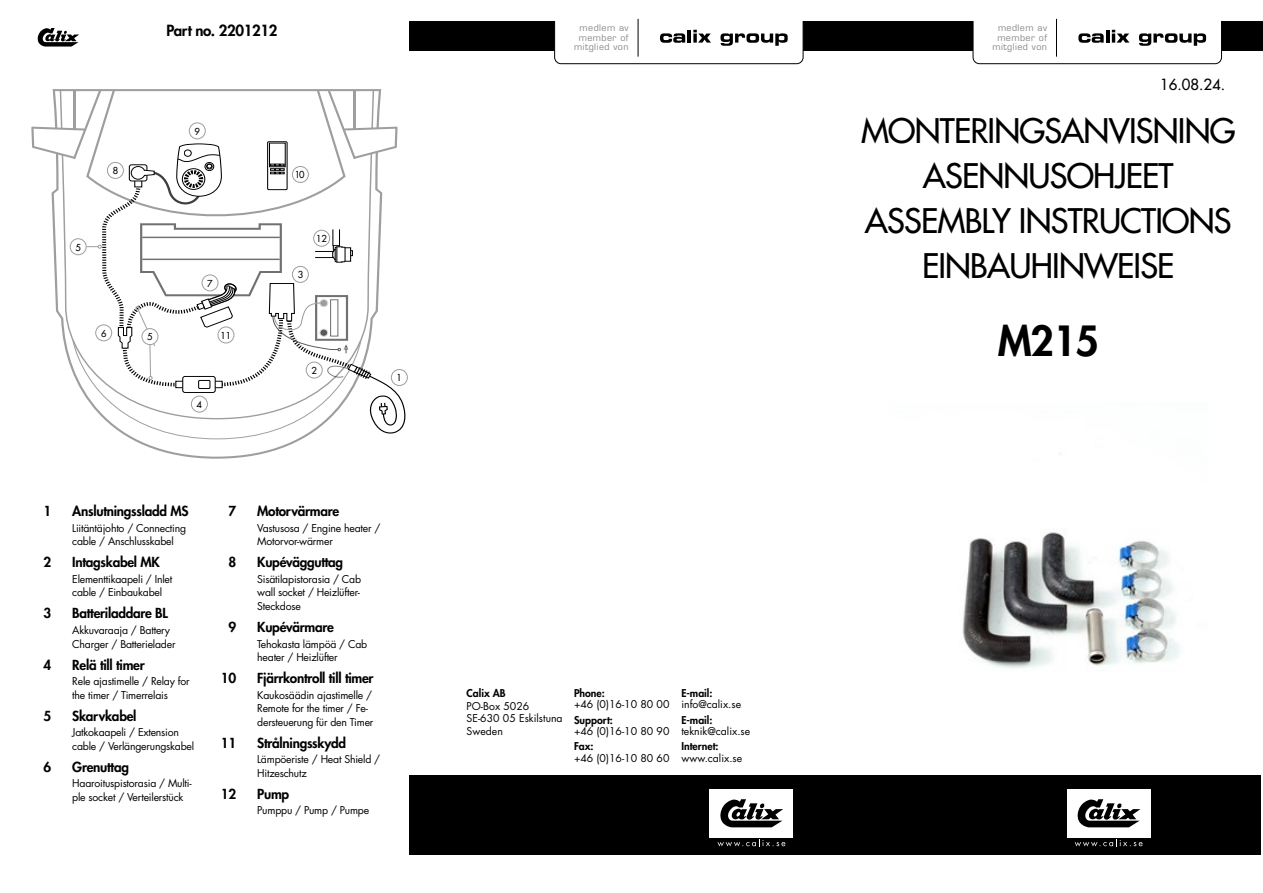
<style>
.page{position:relative;width:1263px;height:893px;background:#fff}
.page>*{position:absolute;margin:0;border:0;box-sizing:border-box;transform-origin:0 0}
.t1{font:800 40.5px "Futura Std";color:#000}
.t2{font:500 33px/45px "Futura Std";letter-spacing:-.025em;color:#000;text-align:center}
.t3{font:800 15px "Futura Std";letter-spacing:-.025em;color:#000}
.t4{font:500 15px "Futura Std";color:#000}
.t5{font:800 13.5px "Futura Std";letter-spacing:-.02em;color:#000}
.t6{font:10.5px/13.5px "Futura Std";letter-spacing:-.02em;color:#000}
.t7{font:10.5px/12.6px "Futura Std";color:#000}
.t8{font:800 10.5px "Futura Std";color:#000}
.t9{font:500 9.3px "Futura Std";color:#000}
.t10{font:8.85px/9.4px "Eurostile";letter-spacing:.05em;color:#87888a;text-align:right}
</style>
<div class="page">
<div style="left:410px;top:775px;width:851px;height:80px;background:#000"></div>
<div style="left:710px;top:789px;width:83px;height:48px;background:#fff"></div>
<svg style="left:717px;top:839px;width:68px;height:7px"></svg>
<svg style="left:720px;top:799px;width:63px;height:28px"></svg>
<svg style="left:410px;top:18px;width:853px;height:46px"></svg>
<svg style="left:133px;top:440px;width:167px;height:19px"></svg>
<svg style="left:31px;top:89px;width:377px;height:351px"></svg>
<div style="left:70px;top:239px;width:16px;height:16px;background:#fff;border-radius:50%"></div>
<div style="left:70px;top:238px;width:17px;height:17px;border:1px solid #9c9e9f;border-radius:50%"></div>
<div style="left:142px;top:329px;width:16px;height:16px;background:#fff;border-radius:50%"></div>
<div style="left:142px;top:328px;width:16px;height:17px;border:1px solid #9c9e9f;border-radius:50%"></div>
<svg style="left:37px;top:28px;width:42px;height:19px"></svg>
<div style="left:1067px;top:789px;width:83px;height:48px;background:#fff"></div>
<svg style="left:1075px;top:839px;width:68px;height:7px"></svg>
<svg style="left:1077px;top:799px;width:63px;height:28px"></svg>
<img style="left:962px;top:453px;width:218px;height:216px">
<h3 class="t3" style="left:166px;top:21px;width:112px">Part no. 2201212</h3>
<p class="t9" style="left:75px;top:241px;width:7px">5</p>
<p class="t9" style="left:113px;top:165px;width:7px">8</p>
<p class="t9" style="left:101px;top:327px;width:7px">6</p>
<p class="t9" style="left:147px;top:331px;width:7px">5</p>
<p class="t9" style="left:195px;top:125px;width:7px">9</p>
<p class="t9" style="left:207px;top:277px;width:7px">7</p>
<p class="t9" style="left:221px;top:330px;width:12px">11</p>
<p class="t9" style="left:196px;top:399px;width:7px">4</p>
<p class="t9" style="left:295px;top:169px;width:11px">10</p>
<p class="t9" style="left:298px;top:269px;width:7px">3</p>
<p class="t9" style="left:316px;top:233px;width:12px">12</p>
<p class="t9" style="left:311px;top:365px;width:7px">2</p>
<p class="t9" style="left:397px;top:372px;width:7px">1</p>
<p class="t5" style="left:44px;top:503px;width:9px">1</p>
<p class="t5" style="left:72px;top:503px;width:118px">Anslutningssladd MS</p>
<p class="t6" style="left:72px;top:521px;width:115px">Liitäntäjohto / Connecting cable / Anschlusskabel</p>
<p class="t5" style="left:44px;top:554px;width:9px">2</p>
<p class="t5" style="left:72px;top:554px;width:89px">Intagskabel MK</p>
<p class="t6" style="left:72px;top:572px;width:102px">Elementtikaapeli / Inlet cable / Einbaukabel</p>
<p class="t5" style="left:44px;top:605px;width:9px">3</p>
<p class="t5" style="left:72px;top:605px;width:97px">Batteriladdare BL</p>
<p class="t6" style="left:72px;top:623px;width:105px">Akkuvaraaja / Battery<br>Charger / Batterielader</p>
<p class="t5" style="left:44px;top:656px;width:9px">4</p>
<p class="t5" style="left:72px;top:656px;width:74px">Relä till timer</p>
<p class="t6" style="left:72px;top:675px;width:119px">Rele ajastimelle / Relay for the timer / Timerrelais</p>
<p class="t5" style="left:44px;top:707px;width:9px">5</p>
<p class="t5" style="left:72px;top:707px;width:66px">Skarvkabel</p>
<p class="t6" style="left:72px;top:726px;width:123px">Jatkokaapeli / Extension cable / Verlängerungskabel</p>
<p class="t5" style="left:44px;top:758px;width:9px">6</p>
<p class="t5" style="left:72px;top:758px;width:58px">Grenuttag</p>
<p class="t6" style="left:72px;top:777px;width:121px">Haaroituspistorasia / Multi&shy;ple socket / Verteilerstück</p>
<p class="t5" style="left:228px;top:503px;width:9px">7</p>
<p class="t5" style="left:257px;top:503px;width:84px">Motorvärmare</p>
<p class="t6" style="left:257px;top:521px;width:125px">Vastusosa / Engine heater /<br>Motorvor-wärmer</p>
<p class="t5" style="left:228px;top:554px;width:9px">8</p>
<p class="t5" style="left:257px;top:554px;width:87px">Kupévägguttag</p>
<p class="t6" style="left:257px;top:572px;width:105px;text-align:justify">Sisätilapistorasia / Cab wall socket / Heizlüfter-Steckdose</p>
<p class="t5" style="left:228px;top:618px;width:9px">9</p>
<p class="t5" style="left:257px;top:618px;width:78px">Kupévärmare</p>
<p class="t6" style="left:257px;top:637px;width:111px">Tehokasta lämpöä / Cab heater / Heizlüfter</p>
<p class="t5" style="left:221px;top:669px;width:17px">10</p>
<p class="t5" style="left:257px;top:669px;width:118px">Fjärrkontroll till timer</p>
<p class="t6" style="left:257px;top:688px;width:118px">Kaukosäädin ajastimelle /<br>Remote for the timer / Fe&shy;dersteuerung für den Timer</p>
<p class="t5" style="left:221px;top:734px;width:17px">11</p>
<p class="t5" style="left:257px;top:734px;width:90px">Strålningsskydd</p>
<p class="t6" style="left:257px;top:753px;width:124px">Lämpöeriste / Heat Shield /<br>Hitzeschutz</p>
<p class="t5" style="left:221px;top:785px;width:17px">12</p>
<p class="t5" style="left:257px;top:785px;width:33px">Pump</p>
<p class="t6" style="left:257px;top:804px;width:113px">Pumppu / Pump / Pumpe</p>
<p class="t10" style="left:574px;top:23px;width:56px">medlem av member of mitglied von</p>
<p class="t8" style="left:467px;top:686px;width:41px">Calix AB</p>
<p class="t7" style="left:467px;top:699px;width:98px">PO-Box 5026<br>SE-630 05 Eskilstuna<br>Sweden</p>
<p class="t8" style="left:574px;top:686px;width:32px">Phone:</p>
<p class="t6" style="left:574px;top:698px;width:97px">+46 (0)16-10 80 00</p>
<p class="t8" style="left:574px;top:713px;width:40px">Support:</p>
<p class="t6" style="left:574px;top:724px;width:97px">+46 (0)16-10 80 90</p>
<p class="t8" style="left:574px;top:740px;width:21px">Fax:</p>
<p class="t6" style="left:574px;top:751px;width:97px">+46 (0)16-10 80 60</p>
<p class="t8" style="left:681px;top:686px;width:33px">E-mail:</p>
<p class="t7" style="left:681px;top:698px;width:61px">info@calix.se</p>
<p class="t8" style="left:681px;top:713px;width:33px">E-mail:</p>
<p class="t7" style="left:681px;top:725px;width:70px">teknik@calix.se</p>
<p class="t8" style="left:681px;top:740px;width:39px">Internet:</p>
<p class="t7" style="left:681px;top:752px;width:62px">www.calix.se</p>
<p class="t10" style="left:992px;top:23px;width:56px">medlem av member of mitglied von</p>
<h3 class="t4" style="left:1160px;top:75px;width:67px">16.08.24.</h3>
<h2 class="t2" style="left:861px;top:109px;width:376px">MONTERINGSANVISNING<br>ASENNUSOHJEET<br>ASSEMBLY INSTRUCTIONS<br>EINBAUHINWEISE</h2>
<h1 class="t1" style="left:998px;top:315px;width:103px">M215</h1>
</div>
